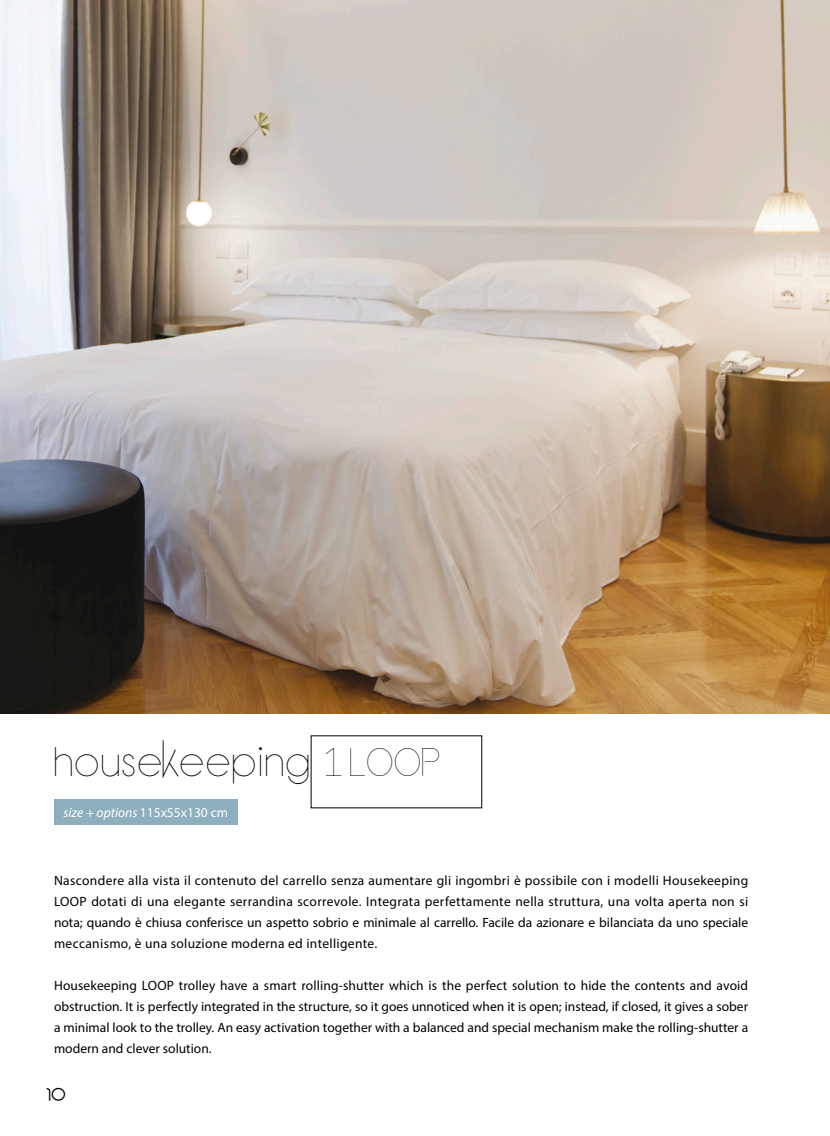
<style>
.page{position:relative;width:830px;height:1136px;background:#fff}
.page>*{position:absolute;margin:0;border:0;box-sizing:border-box;transform-origin:0 0}
.t1{font:28.65px "Bondoluo Peek";letter-spacing:.07em;color:#000}
.t2{font:16.5px "Abeatby Kai";color:#000}
.t3{font:13.5px/21px "Myriad Pro";letter-spacing:.01em;color:#000;text-align:justify}
.t4{font:italic 13.5px "Myriad Pro";color:#fff}
.s1{font-size:35.85px}
.s2{font-family:"Aviel";font-weight:300}
.s3{font-style:normal}
</style>
<div class="page">
<img style="left:0;top:0;width:829px;height:713px">
<div style="left:54px;top:799px;width:183px;height:25px;background:#8eafbe"></div>
<p class="t1" style="left:54px;top:745px;width:387px">HOUSE<span class="s1">K</span>EEPING <span class="s2">1 LOOP</span></p>
<p class="t4" style="left:63px;top:803px;width:166px">size + options <span class="s3">115x55x130 cm</span></p>
<p class="t3" style="left:54px;top:869px;width:695px">Nascondere alla vista il contenuto del carrello senza aumentare gli ingombri è possibile con i modelli Housekeeping LOOP dotati di una elegante serrandina scorrevole. Integrata perfettamente nella struttura, una volta aperta non si nota; quando è chiusa conferisce un aspetto sobrio e minimale al carrello. Facile da azionare e bilanciata da uno speciale</p>
<p class="t3" style="left:54px;top:932px;width:324px">meccanismo, è una soluzione moderna ed intelligente.</p>
<p class="t3" style="left:54px;top:974px;width:695px">Housekeeping LOOP trolley have a smart rolling-shutter which is the perfect solution to hide the contents and avoid</p>
<p class="t3" style="left:54px;top:995px;width:695px">obstruction. It is perfectly integrated in the structure, so it goes unnoticed when it is open; instead, if closed, it gives a sober a minimal look to the trolley. An easy activation together with a balanced and special mechanism make the rolling-shutter a modern and clever solution.</p>
<p class="t2" style="left:47px;top:1087px;width:21px">10</p>
</div>
